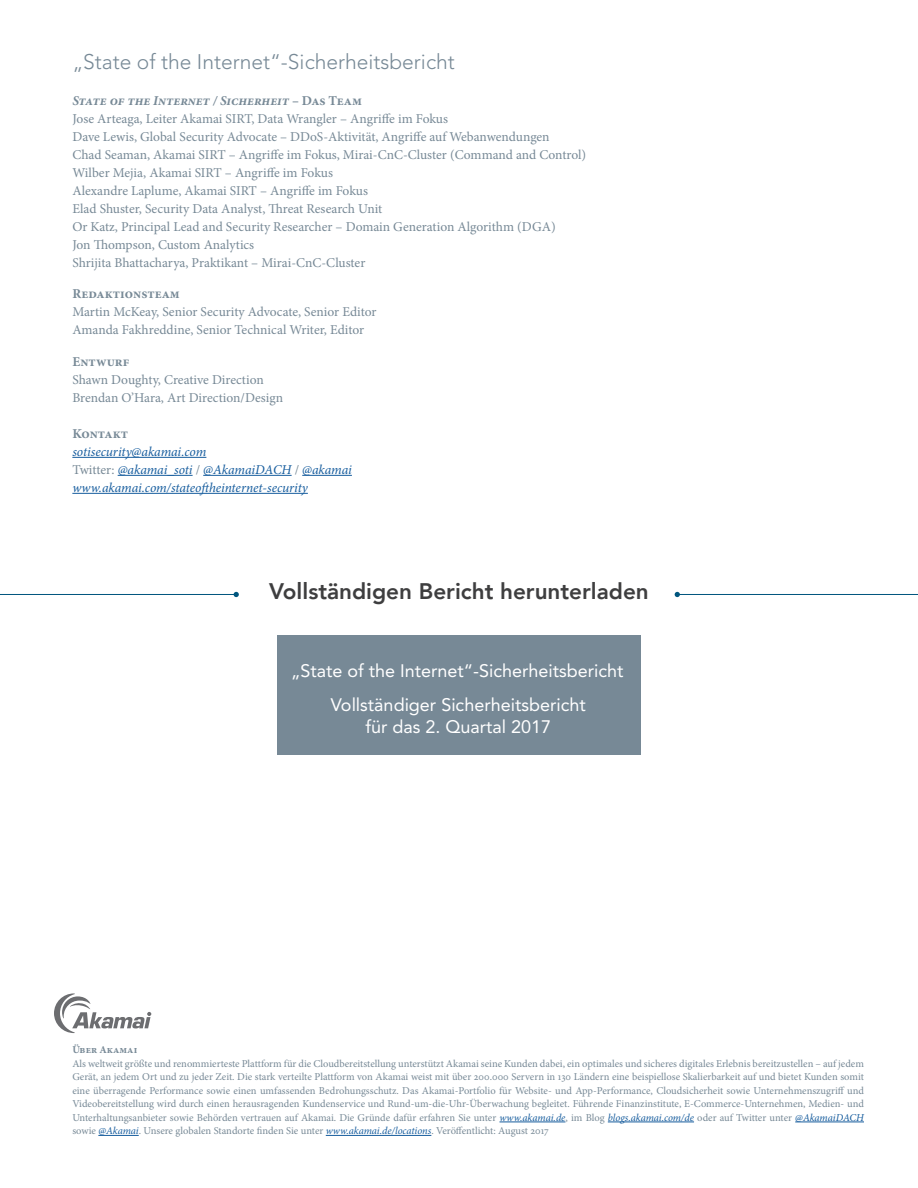
<style>
.page{position:relative;width:918px;height:1188px;background:#fff}
.page>*{position:absolute;margin:0;border:0;box-sizing:border-box;transform-origin:0 0}
.t1{font:800 22.5px "Avenir";color:#3e3e3f}
.t2{font:300 21px "Avenir LT Std";color:#778996}
.t3{font:18px/34.3px "Avenir LT Std";color:#fff;text-align:center}
.t4{font:13.5px/18px "Minion Pro";color:#778996}
.t5{font:italic 13.5px/18px "Minion Pro";letter-spacing:-.005em;color:#175d9e}
.t6{font:700 13.5px "Minion Pro";color:#778996}
.t7{font:10.5px/13.5px "Minion Pro";color:#778996;text-align:justify}
.t8{font:700 10.5px "Minion Pro";color:#778996}
.s1{font-weight:700;font-style:italic}
.s2{font-weight:700}
.s3{font-style:normal;color:#778996}
.s4{font-style:italic;color:#175d9e}
</style>
<div class="page">
<hr style="left:499px;top:1122px;width:66px;height:1px;background:#175d9e">
<hr style="left:608px;top:1122px;width:86px;height:1px;background:#175d9e">
<hr style="left:795px;top:1122px;width:69px;height:1px;background:#175d9e">
<hr style="left:98px;top:1135px;width:41px;height:1px;background:#175d9e">
<hr style="left:326px;top:1135px;width:105px;height:1px;background:#175d9e">
<hr style="left:72px;top:457px;width:134px;height:1px;background:#175d9e">
<hr style="left:118px;top:475px;width:75px;height:1px;background:#175d9e">
<hr style="left:203px;top:475px;width:89px;height:1px;background:#175d9e">
<hr style="left:302px;top:475px;width:50px;height:1px;background:#175d9e">
<hr style="left:72px;top:493px;width:236px;height:1px;background:#175d9e">
<hr style="left:0;top:594px;width:236px;height:1px;background:#00567e">
<svg style="left:234px;top:592px;width:5px;height:5px"></svg>
<hr style="left:677px;top:594px;width:241px;height:1px;background:#00567e">
<svg style="left:675px;top:592px;width:5px;height:5px"></svg>
<svg style="left:54px;top:993px;width:97px;height:40px"></svg>
<div style="left:277px;top:635px;width:364px;height:119px;background:#778996"></div>
<h2 class="t2" style="left:72px;top:49px;width:384px">„State of the Internet“-Sicherheitsbericht</h2>
<p class="t4" style="left:72px;top:92px;width:515px"><span class="s1">State of the Internet / Sicherheit</span> <span class="s2">– Das Team<br></span>Jose Arteaga, Leiter Akamai SIRT, Data Wrangler – Angriffe im Fokus<br>Dave Lewis, Global Security Advocate – DDoS-Aktivität, Angriffe auf Webanwendungen<br>Chad Seaman, Akamai SIRT – Angriffe im Fokus, Mirai-CnC-Cluster (Command and Control)<br>Wilber Mejia, Akamai SIRT – Angriffe im Fokus<br>Alexandre Laplume, Akamai SIRT – Angriffe im Fokus<br>Elad Shuster, Security Data Analyst, Threat Research Unit<br>Or Katz, Principal Lead and Security Researcher – Domain Generation Algorithm (DGA)<br>Jon Thompson, Custom Analytics<br>Shrijita Bhattacharya, Praktikant – Mirai-CnC-Cluster</p>
<p class="t6" style="left:72px;top:285px;width:109px">Redaktionsteam</p>
<p class="t4" style="left:72px;top:303px;width:306px">Martin McKeay, Senior Security Advocate, Senior Editor<br>Amanda Fakhreddine, Senior Technical Writer, Editor</p>
<p class="t6" style="left:72px;top:352px;width:58px">Entwurf</p>
<p class="t4" style="left:72px;top:371px;width:212px">Shawn Doughty, Creative Direction<br>Brendan O’Hara, Art Direction/Design</p>
<p class="t6" style="left:72px;top:424px;width:57px">Kontakt</p>
<p class="t5" style="left:72px;top:443px;width:281px">sotisecurity@akamai.com<br><span class="s3">Twitter:</span> @akamai_soti <span class="s3">/</span> @AkamaiDACH <span class="s3">/</span> @akamai www.akamai.com/stateoftheinternet-security</p>
<h1 class="t1" style="left:269px;top:574px;width:381px">Vollständigen Bericht herunterladen</h1>
<h3 class="t3" style="left:291px;top:654px;width:334px">„State of the Internet“-Sicherheitsbericht<br>Vollständiger Sicherheitsbericht</h3>
<h3 class="t3" style="left:365px;top:709px;width:187px">für das 2. Quartal 2017</h3>
<p class="t8" style="left:72px;top:1043px;width:66px">Über Akamai</p>
<p class="t7" style="left:72px;top:1057px;width:793px">Als weltweit größte und renommierteste Plattform für die Cloudbereitstellung unterstützt Akamai seine Kunden dabei, ein optimales und sicheres digitales Erlebnis bereitzustellen – auf jedem Gerät, an jedem Ort und zu jeder Zeit. Die stark verteilte Plattform von Akamai weist mit über 200.000 Servern in 130 Ländern eine beispiellose Skalierbarkeit auf und bietet Kunden somit eine überragende Performance sowie einen umfassenden Bedrohungsschutz. Das Akamai-Portfolio für Website- und App-Performance, Cloudsicherheit sowie Unternehmenszugriff und Videobereitstellung wird durch einen herausragenden Kundenservice und Rund-um-die-Uhr-Überwachung begleitet. Führende Finanzinstitute, E-Commerce-Unternehmen, Medien- und Unterhaltungsanbieter sowie Behörden vertrauen auf Akamai. Die Gründe dafür erfahren Sie unter <span class="s4">www.akamai.de</span>, im Blog <span class="s4">blogs.akamai.com/de</span> oder auf Twitter unter <span class="s4">@AkamaiDACH </span>sowie <span class="s4">@Akamai</span>. Unsere globalen Standorte finden Sie unter <span class="s4">www.akamai.de/locations</span>. Veröffentlicht: August 2017</p>
</div>
